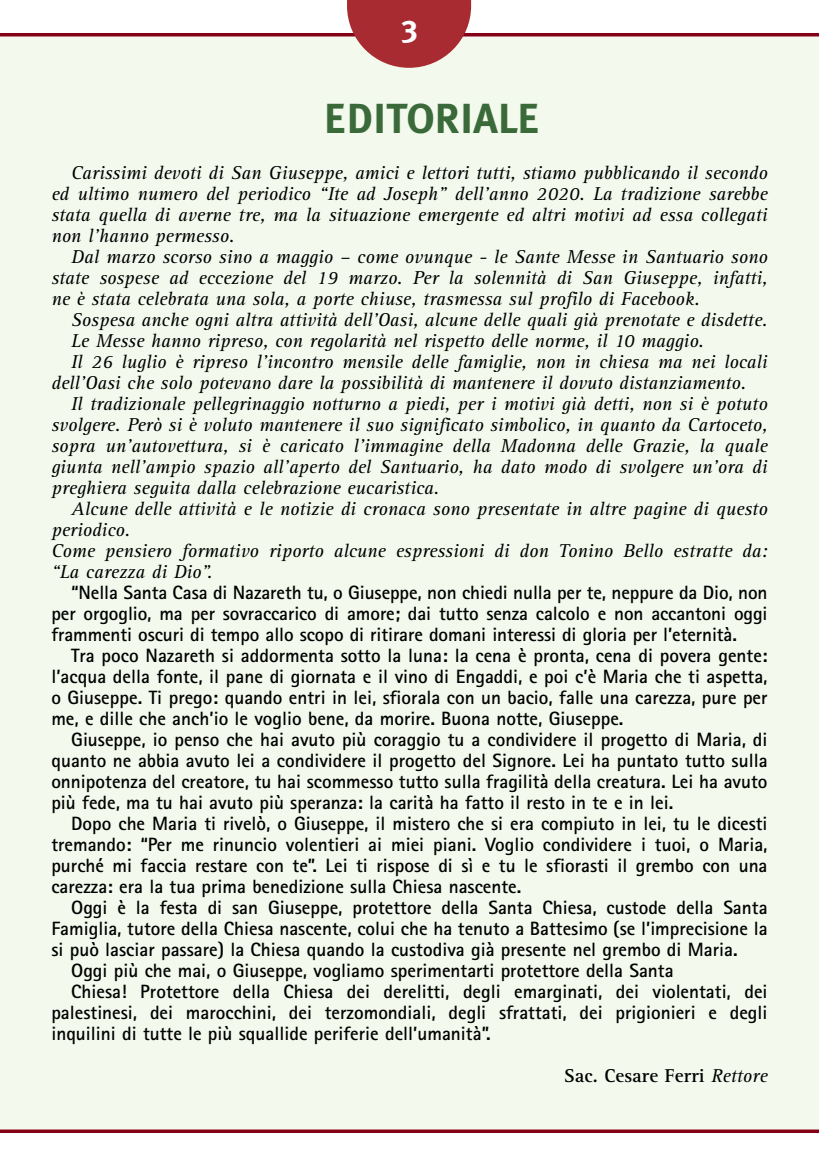
<style>
.page{position:relative;width:819px;height:1166px;background:#fff}
.page>*{position:absolute;margin:0;border:0;box-sizing:border-box;transform-origin:0 0}
.t1{font:700 42px "Meta Plus";color:#3a6a3a}
.t2{font:31.5px "Meta Plus Bold Caps";color:#fff}
.t3{font:700 19.25px/21px "Rotis Sans Serif";color:#000;text-align:justify}
.t4{font:italic 19.25px/21px "Rotis Serif";color:#000;text-align:justify}
.t5{font:700 19.25px "Rotis Serif";color:#000}
.s1{font-weight:400;font-style:italic}
</style>
<div class="page">
<div style="left:0;top:35px;width:819px;height:1096px;background:#f3f9ec"></div>
<hr style="left:0;top:33px;width:819px;height:3px;background:#850016">
<svg style="left:347px;top:0;width:124px;height:68px"></svg>
<svg style="left:0;top:1129px;width:819px;height:4px;background:#931f31"></svg>
<h2 class="t2" style="left:401px;top:13px;width:18px">3</h2>
<h1 class="t1" style="left:324px;top:93px;width:217px">EDITORIALE</h1>
<p class="t4" style="left:51px;top:164px;width:717px;text-indent:20px">Carissimi devoti di San Giuseppe, amici e lettori tutti, stiamo pubblicando il secondo ed ultimo numero del periodico “Ite ad Joseph” dell’anno 2020. La tradizione sarebbe stata quella di averne tre, ma la situazione emergente ed altri motivi ad essa collegati non l’hanno permesso.</p>
<p class="t4" style="left:51px;top:248px;width:717px;text-indent:20px">Dal marzo scorso sino a maggio – come ovunque - le Sante Messe in Santuario sono state sospese ad eccezione del 19 marzo. Per la solennità di San Giuseppe, infatti, ne è stata celebrata una sola, a porte chiuse, trasmessa sul profilo di Facebook.</p>
<p class="t4" style="left:71px;top:311px;width:697px">Sospesa anche ogni altra attività dell’Oasi, alcune delle quali già prenotate e disdette.</p>
<p class="t4" style="left:71px;top:332px;width:634px">Le Messe hanno ripreso, con regolarità nel rispetto delle norme, il 10 maggio.</p>
<p class="t4" style="left:71px;top:353px;width:697px">Il 26 luglio è ripreso l’incontro mensile delle famiglie, non in chiesa ma nei locali</p>
<p class="t4" style="left:51px;top:374px;width:696px">dell’Oasi che solo potevano dare la possibilità di mantenere il dovuto distanziamento.</p>
<p class="t4" style="left:71px;top:395px;width:697px">Il tradizionale pellegrinaggio notturno a piedi, per i motivi già detti, non si è potuto</p>
<p class="t4" style="left:51px;top:416px;width:717px">svolgere. Però si è voluto mantenere il suo significato simbolico, in quanto da Cartoceto,</p>
<p class="t4" style="left:51px;top:437px;width:717px">sopra un’autovettura, si è caricato l’immagine della Madonna delle Grazie, la quale</p>
<p class="t4" style="left:51px;top:458px;width:717px">giunta nell’ampio spazio all’aperto del Santuario, ha dato modo di svolgere un’ora di</p>
<p class="t4" style="left:51px;top:479px;width:389px">preghiera seguita dalla celebrazione eucaristica.</p>
<p class="t4" style="left:71px;top:500px;width:697px">Alcune delle attività e le notizie di cronaca sono presentate in altre pagine di questo</p>
<p class="t4" style="left:51px;top:521px;width:80px">periodico.</p>
<p class="t4" style="left:51px;top:542px;width:717px">Come pensiero formativo riporto alcune espressioni di don Tonino Bello estratte da:</p>
<p class="t4" style="left:51px;top:563px;width:163px">“La carezza di Dio”.</p>
<p class="t3" style="left:51px;top:584px;width:717px;text-indent:20px">“Nella Santa Casa di Nazareth tu, o Giuseppe, non chiedi nulla per te, neppure da Dio, non per orgoglio, ma per sovraccarico di amore; dai tutto senza calcolo e non accantoni oggi frammenti oscuri di tempo allo scopo di ritirare domani interessi di gloria per l’eternità.</p>
<p class="t3" style="left:51px;top:647px;width:717px;text-indent:20px">Tra poco Nazareth si addormenta sotto la luna: la cena è pronta, cena di povera gente: l’acqua della fonte, il pane di giornata e il vino di Engaddi, e poi c’è Maria che ti aspetta, o Giuseppe. Ti prego: quando entri in lei, sfiorala con un bacio, falle una carezza, pure per me, e dille che anch’io le voglio bene, da morire. Buona notte, Giuseppe.</p>
<p class="t3" style="left:51px;top:731px;width:717px;text-indent:20px">Giuseppe, io penso che hai avuto più coraggio tu a condividere il progetto di Maria, di quanto ne abbia avuto lei a condividere il progetto del Signore. Lei ha puntato tutto sulla onnipotenza del creatore, tu hai scommesso tutto sulla fragilità della creatura. Lei ha avuto più fede, ma tu hai avuto più speranza: la carità ha fatto il resto in te e in lei.</p>
<p class="t3" style="left:51px;top:815px;width:717px;text-indent:20px">Dopo che Maria ti rivelò, o Giuseppe, il mistero che si era compiuto in lei, tu le dicesti tremando: “Per me rinuncio volentieri ai miei piani. Voglio condividere i tuoi, o Maria, purché mi faccia restare con te”. Lei ti rispose di sì e tu le sfiorasti il grembo con una carezza: era la tua prima benedizione sulla Chiesa nascente.</p>
<p class="t3" style="left:71px;top:899px;width:697px">Oggi è la festa di san Giuseppe, protettore della Santa Chiesa, custode della Santa</p>
<p class="t3" style="left:51px;top:920px;width:717px">Famiglia, tutore della Chiesa nascente, colui che ha tenuto a Battesimo (se l’imprecisione la</p>
<p class="t3" style="left:51px;top:941px;width:687px">si può lasciar passare) la Chiesa quando la custodiva già presente nel grembo di Maria.</p>
<p class="t3" style="left:71px;top:962px;width:604px">Oggi più che mai, o Giuseppe, vogliamo sperimentarti protettore della Santa</p>
<p class="t3" style="left:71px;top:983px;width:697px">Chiesa! Protettore della Chiesa dei derelitti, degli emarginati, dei violentati, dei</p>
<p class="t3" style="left:51px;top:1004px;width:717px">palestinesi, dei marocchini, dei terzomondiali, degli sfrattati, dei prigionieri e degli</p>
<p class="t3" style="left:51px;top:1025px;width:441px">inquilini di tutte le più squallide periferie dell’umanità”.</p>
<p class="t5" style="left:564px;top:1069px;width:205px">Sac. Cesare Ferri <span class="s1">Rettore</span></p>
</div>
